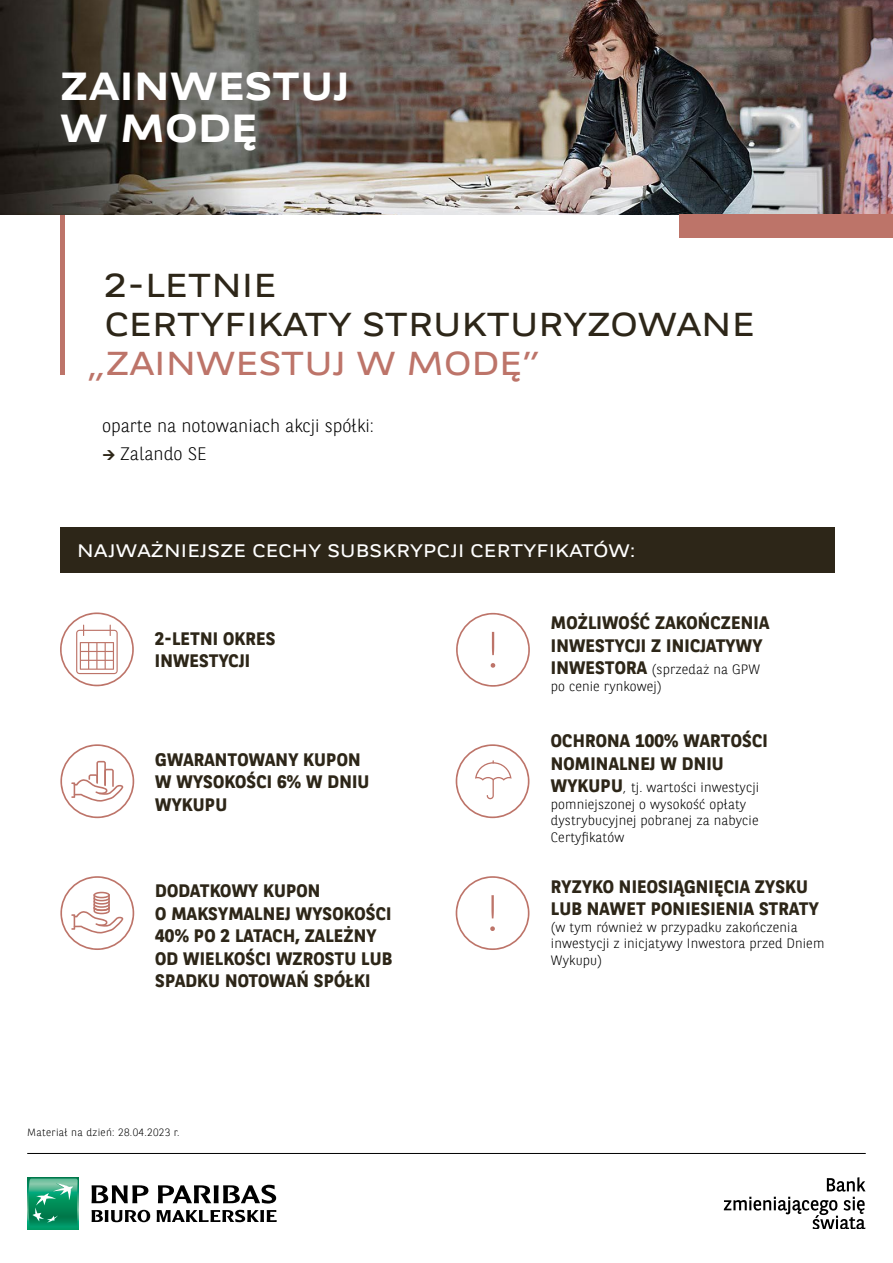
<style>
.page{position:relative;width:893px;height:1263px;background:#fff}
.page>*{position:absolute;margin:0;border:0;box-sizing:border-box;transform-origin:0 0}
.t1{font:700 39px/42px "BNPP Expanded Sans";color:#fff}
.t2{font:33px/39px "BNPP Expanded Sans";color:#2d2618}
.t3{font:33px "BNPP Expanded Sans";color:#bd7469}
.t4{font:700 18px/22.5px "BNPP Sans";letter-spacing:.01em;color:#2d2618}
.t5{font:18px "BNPP Expanded Sans";letter-spacing:.01em;color:#fff}
.t6{font:300 18px/28.5px "BNPP Sans";color:#000}
.t7{font:300 13.5px/16.5px "BNPP Sans";letter-spacing:.01em;color:#000}
.t8{font:300 10.5px "BNPP Sans";letter-spacing:.03em;color:#000}
.s1{font-weight:700;font-size:18px;color:#2d2618}
</style>
<div class="page">
<hr style="left:60px;top:200px;width:4px;height:175px;background:#bd7469">
<img style="left:0;top:0;width:893px;height:215px">
<div style="left:679px;top:215px;width:214px;height:23px;background:#bd7469"></div>
<div style="left:60px;top:528px;width:774px;height:45px;background:#2d2618"></div>
<hr style="left:27px;top:1153px;width:839px;height:1px;background:#000">
<svg style="left:827px;top:1177px;width:38px;height:14px"></svg>
<svg style="left:724px;top:1197px;width:141px;height:32px"></svg>
<div style="left:27px;top:1178px;width:52px;height:51px;background:#009e6a"></div>
<svg style="left:28px;top:1178px;width:50px;height:46px"></svg>
<svg style="left:92px;top:1185px;width:56px;height:18px"></svg>
<svg style="left:158px;top:1185px;width:118px;height:18px"></svg>
<svg style="left:92px;top:1210px;width:58px;height:12px"></svg>
<svg style="left:157px;top:1210px;width:120px;height:12px"></svg>
<svg style="left:60px;top:744px;width:74px;height:74px"></svg>
<svg style="left:456px;top:876px;width:73px;height:74px"></svg>
<svg style="left:456px;top:613px;width:74px;height:74px"></svg>
<svg style="left:456px;top:744px;width:73px;height:74px"></svg>
<svg style="left:60px;top:612px;width:74px;height:74px"></svg>
<svg style="left:60px;top:876px;width:74px;height:74px"></svg>
<h1 class="t1" style="left:60px;top:64px;width:291px">ZAINWESTUJ<br>W MODĘ</h1>
<h2 class="t2" style="left:104px;top:265px;width:652px">2-LETNIE<br>CERTYFIKATY STRUKTURYZOWANE</h2>
<h2 class="t3" style="left:87px;top:341px;width:454px">„ZAINWESTUJ W MODĘ”</h2>
<p class="t6" style="left:120px;top:411px;width:256px;text-indent:-18px">oparte na notowaniach akcji spółki:<br>Zalando SE</p>
<p class="t5" style="left:77px;top:538px;width:559px">NAJWAŻNIEJSZE CECHY SUBSKRYPCJI CERTYFIKATÓW:</p>
<p class="t4" style="left:155px;top:627px;width:122px">2-LETNI OKRES<br>INWESTYCJI</p>
<p class="t4" style="left:155px;top:747px;width:216px">GWARANTOWANY KUPON<br>W WYSOKOŚCI 6% W DNIU<br>WYKUPU</p>
<p class="t4" style="left:551px;top:611px;width:220px">MOŻLIWOŚĆ ZAKOŃCZENIA<br>INWESTYCJI Z INICJATYWY</p>
<p class="t7" style="left:551px;top:660px;width:211px"><span class="s1">INWESTORA</span> (sprzedaż na GPW po cenie rynkowej)</p>
<p class="t4" style="left:551px;top:729px;width:218px">OCHRONA 100% WARTOŚCI<br>NOMINALNEJ W DNIU</p>
<p class="t7" style="left:551px;top:778px;width:210px"><span class="s1">WYKUPU</span>, tj. wartości inwestycji pomniejszonej o wysokość opłaty dystrybucyjnej pobranej za nabycie<br>Certyfikatów</p>
<p class="t4" style="left:155px;top:879px;width:239px">DODATKOWY KUPON<br>O MAKSYMALNEJ WYSOKOŚCI<br>40% PO 2 LATACH, ZALEŻNY<br>OD WIELKOŚCI WZROSTU LUB<br>SPADKU NOTOWAŃ SPÓŁKI</p>
<p class="t4" style="left:551px;top:874px;width:269px">RYZYKO NIEOSIĄGNIĘCIA ZYSKU<br>LUB NAWET PONIESIENIA STRATY</p>
<p class="t7" style="left:551px;top:918px;width:275px">(w tym również w przypadku zakończenia inwestycji z inicjatywy Inwestora przed Dniem<br>Wykupu)</p>
<p class="t8" style="left:27px;top:1125px;width:154px">Materiał na dzień: 28.04.2023 r.</p>
</div>
